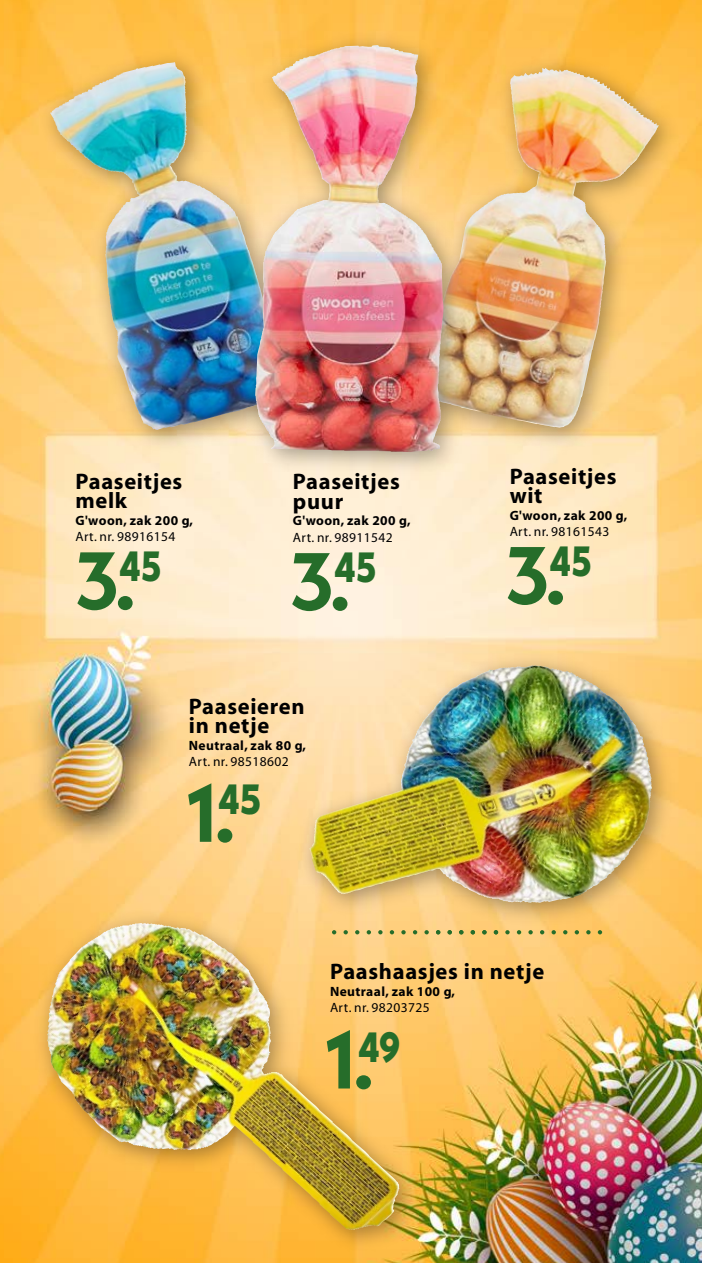
<style>
.page{position:relative;width:702px;height:1263px;background:#fff}
.page>*{position:absolute;margin:0;border:0;box-sizing:border-box;transform-origin:0 0}
.t1{font:700 81.3px "Neue Kabel";color:#266d2a}
.t2{font:800 42.15px "Neue Kabel";color:#266d2a;scale:.85 1}
.t3{font:700 22.5px/19.5px "Myriad";letter-spacing:.03em;color:#000}
.t4{font:700 13.5px "Myriad";letter-spacing:.03em;color:#000}
.t5{font:13.5px "Myriad";letter-spacing:.03em;color:#000}
</style>
<div class="page">
<img style="left:0;top:0;width:702px;height:1263px">
<img style="left:0;top:854px;width:482px;height:409px">
<img style="left:47px;top:923px;width:90px;height:154px">
<img style="left:251px;top:609px;width:451px;height:393px">
<img style="left:410px;top:666px;width:114px;height:81px">
<img style="left:473px;top:32px;width:224px;height:435px">
<img style="left:510px;top:68px;width:34px;height:76px">
<img style="left:22px;top:30px;width:212px;height:438px">
<img style="left:50px;top:63px;width:117px;height:100px">
<img style="left:234px;top:23px;width:239px;height:460px">
<img style="left:272px;top:46px;width:100px;height:186px">
<svg style="left:332px;top:930px;width:4px;height:4px"></svg>
<svg style="left:343px;top:930px;width:5px;height:4px"></svg>
<svg style="left:355px;top:930px;width:4px;height:4px"></svg>
<svg style="left:366px;top:930px;width:5px;height:4px"></svg>
<svg style="left:378px;top:930px;width:4px;height:4px"></svg>
<svg style="left:390px;top:930px;width:4px;height:4px"></svg>
<svg style="left:401px;top:930px;width:4px;height:4px"></svg>
<svg style="left:413px;top:930px;width:4px;height:4px"></svg>
<svg style="left:424px;top:930px;width:5px;height:4px"></svg>
<svg style="left:436px;top:930px;width:4px;height:4px"></svg>
<svg style="left:447px;top:930px;width:5px;height:4px"></svg>
<svg style="left:459px;top:930px;width:4px;height:4px"></svg>
<svg style="left:470px;top:930px;width:5px;height:4px"></svg>
<svg style="left:482px;top:930px;width:4px;height:4px"></svg>
<svg style="left:493px;top:930px;width:5px;height:4px"></svg>
<svg style="left:505px;top:930px;width:4px;height:4px"></svg>
<svg style="left:517px;top:930px;width:4px;height:4px"></svg>
<svg style="left:528px;top:930px;width:4px;height:4px"></svg>
<svg style="left:540px;top:930px;width:4px;height:4px"></svg>
<svg style="left:551px;top:930px;width:5px;height:4px"></svg>
<svg style="left:563px;top:930px;width:4px;height:4px"></svg>
<svg style="left:574px;top:930px;width:5px;height:4px"></svg>
<svg style="left:586px;top:930px;width:4px;height:4px"></svg>
<svg style="left:597px;top:930px;width:5px;height:4px"></svg>
<h3 class="t3" style="left:75px;top:472px;width:108px">Paaseitjes melk</h3>
<p class="t4" style="left:75px;top:513px;width:119px">G'woon, zak 200 g,</p>
<p class="t5" style="left:75px;top:530px;width:101px">Art. nr. 98916154</p>
<h2 class="t2" style="left:120px;top:540px;width:51px">45</h2>
<h1 class="t1" style="left:75px;top:529px;width:63px">3.</h1>
<h3 class="t3" style="left:293px;top:473px;width:108px">Paaseitjes puur</h3>
<p class="t4" style="left:293px;top:514px;width:119px">G'woon, zak 200 g,</p>
<p class="t5" style="left:293px;top:531px;width:101px">Art. nr. 98911542</p>
<h2 class="t2" style="left:334px;top:541px;width:51px">45</h2>
<h1 class="t1" style="left:290px;top:530px;width:63px">3.</h1>
<h3 class="t3" style="left:189px;top:697px;width:117px">Paaseieren in netje</h3>
<p class="t4" style="left:189px;top:738px;width:119px">Neutraal, zak 80 g,</p>
<p class="t5" style="left:189px;top:755px;width:101px">Art. nr. 98518602</p>
<h1 class="t1" style="left:186px;top:762px;width:52px">1.</h1>
<h2 class="t2" style="left:218px;top:772px;width:51px">45</h2>
<h3 class="t3" style="left:509px;top:467px;width:108px">Paaseitjes wit</h3>
<p class="t4" style="left:509px;top:508px;width:119px">G'woon, zak 200 g,</p>
<p class="t5" style="left:509px;top:525px;width:101px">Art. nr. 98161543</p>
<h2 class="t2" style="left:550px;top:534px;width:51px">45</h2>
<h1 class="t1" style="left:505px;top:524px;width:63px">3.</h1>
<h3 class="t3" style="left:330px;top:962px;width:216px">Paashaasjes in netje</h3>
<p class="t4" style="left:330px;top:984px;width:126px">Neutraal, zak 100 g,</p>
<p class="t5" style="left:330px;top:1001px;width:101px">Art. nr. 98203725</p>
<h1 class="t1" style="left:324px;top:1008px;width:52px">1.</h1>
<h2 class="t2" style="left:358px;top:1020px;width:51px">49</h2>
</div>
